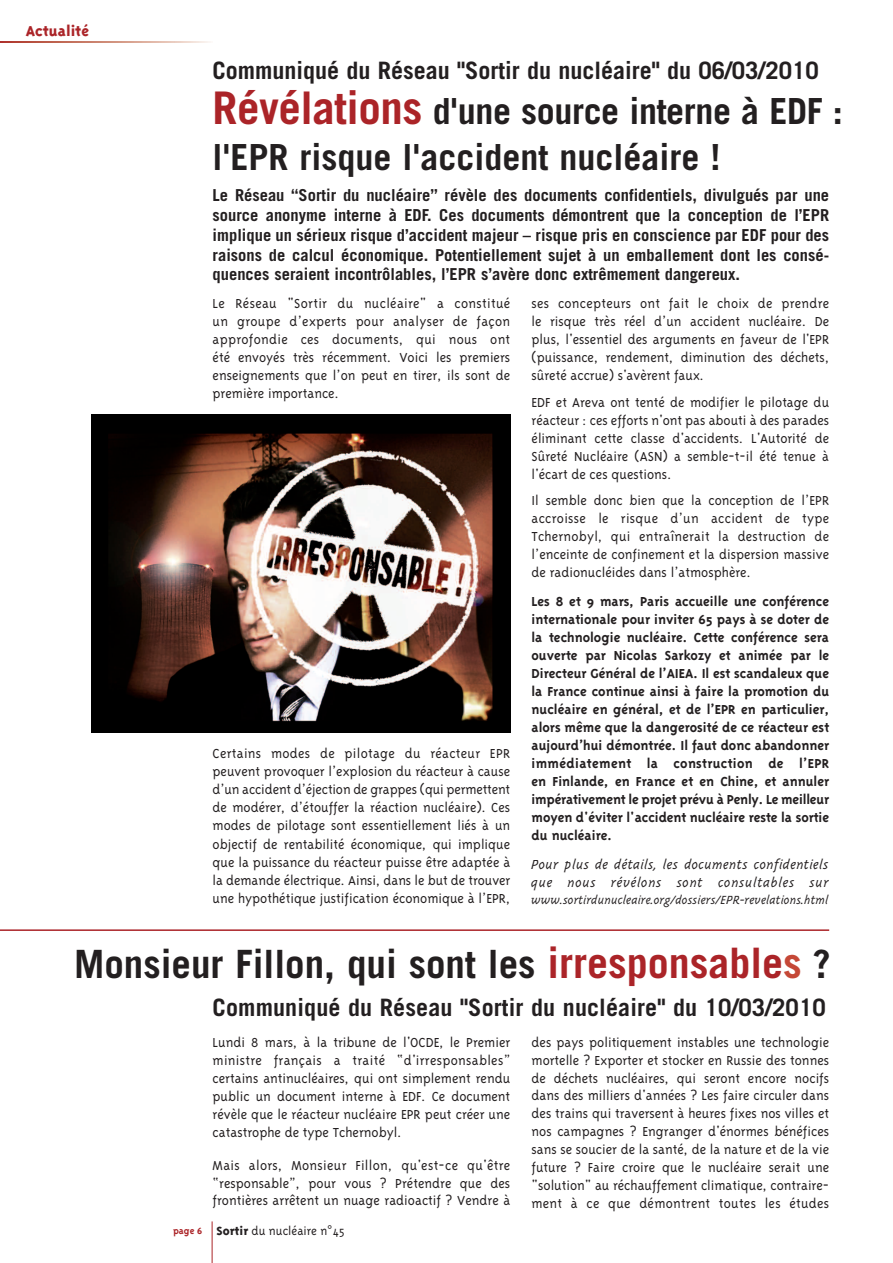
<style>
.page{position:relative;width:893px;height:1263px;background:#fff}
.page>*{position:absolute;margin:0;border:0;box-sizing:border-box;transform-origin:0 0}
.t1{font:700 39px "Trade Gothic LT Std";color:#231f20}
.t2{font:700 36px/46.5px "Trade Gothic LT Std";color:#231f20}
.t3{font:700 24px "Trade Gothic LT Std";color:#231f20}
.t4{font:700 16.5px/19.8px "Trade Gothic LT Std";color:#231f20;text-align:justify}
.t5{font:800 16.5px "Triplex";color:#ab2428}
.t6{font:300 15px/18px "Triplex";color:#231f20;text-align:justify}
.t7{font:700 15px/18px "Triplex";letter-spacing:-.005em;color:#231f20;text-align:justify}
.t8{font:italic 300 15px/18px "Triplex";color:#231f20}
.t9{font:italic 300 13.5px "Triplex";letter-spacing:-.015em;color:#231f20}
.t10{font:300 13.5px "Triplex";color:#231f20}
.s1{font-size:45px;color:#ab2428}
.s2{font-size:42px;color:#ab2428}
.s3{font-size:42px;color:#c54837}
.s4{font-weight:700;font-size:10.5px;color:#ab2428}
.s5{font-weight:800}
.s6{font-family:"Arial Narrow";font-weight:400}
</style>
<div class="page">
<svg style="left:0;top:41px;width:210px;height:2px"></svg>
<hr style="left:212px;top:1221px;width:1px;height:42px;background:#ab2428">
<img style="left:91px;top:415px;width:419px;height:317px">
<hr style="left:0;top:929px;width:829px;height:2px;background:#ab2428">
<p class="t5" style="left:26px;top:21px;width:65px">Actualité</p>
<h3 class="t3" style="left:213px;top:62px;width:608px">Communiqué du Réseau "Sortir du nucléaire" du 06/03/2010</h3>
<h2 class="t2" style="left:213px;top:91px;width:632px"><span class="s1">Révélations</span> d'une source interne à EDF : l'EPR risque l'accident nucléaire !</h2>
<p class="t4" style="left:213px;top:187px;width:618px">Le Réseau “Sortir du nucléaire” révèle des documents confidentiels, divulgués par une source anonyme interne à EDF. Ces documents démontrent que la conception de l’EPR implique un sérieux risque d’accident majeur – risque pris en conscience par EDF pour des raisons de calcul économique. Potentiellement sujet à un emballement dont les consé&shy;quences seraient incontrôlables, l’EPR s’avère donc extrêmement dangereux.</p>
<p class="t6" style="left:213px;top:294px;width:299px">Le Réseau "Sortir du nucléaire" a constitué un groupe d’experts pour analyser de façon approfondie ces documents, qui nous ont été envoyés très récemment. Voici les premiers enseignements que l’on peut en tirer, ils sont de première importance.</p>
<p class="t6" style="left:213px;top:744px;width:299px">Certains modes de pilotage du réacteur EPR peuvent provoquer l’explosion du réacteur à cause d’un accident d’éjection de grappes (qui permettent de modérer, d’étouffer la réaction nucléaire). Ces modes de pilotage sont essentiellement liés à un objectif de rentabilité économique, qui implique que la puissance du réacteur puisse être adaptée à la demande électrique. Ainsi, dans le but de trouver une hypothétique justification économique à l’EPR,</p>
<p class="t6" style="left:531px;top:294px;width:299px">ses concepteurs ont fait le choix de prendre le risque très réel d’un accident nucléaire. De plus, l'essentiel des arguments en faveur de l'EPR (puissance, rendement, diminution des déchets, sûreté accrue) s'avèrent faux.</p>
<p class="t6" style="left:531px;top:393px;width:299px">EDF et Areva ont tenté de modifier le pilotage du réacteur : ces efforts n'ont pas abouti à des parades éliminant cette classe d'accidents. L'Autorité de Sûreté Nucléaire (ASN) a semble-t-il été tenue à l'écart de ces questions.</p>
<p class="t6" style="left:531px;top:491px;width:299px">Il semble donc bien que la conception de l’EPR accroisse le risque d’un accident de type Tchernobyl, qui entraînerait la destruction de l’enceinte de confinement et la dispersion massive de radionucléides dans l’atmosphère.</p>
<p class="t7" style="left:531px;top:591px;width:299px">Les 8 et 9 mars, Paris accueille une conférence internationale pour inviter 65 pays à se doter de la technologie nucléaire. Cette conférence sera ouverte par Nicolas Sarkozy et animée par le Directeur Général de l’AIEA. Il est scandaleux que la France continue ainsi à faire la promotion du nucléaire en général, et de l’EPR en particulier, alors même que la dangerosité de ce réacteur est aujourd’hui démontrée. Il faut donc abandonner immédiatement la construction de l’EPR en Finlande, en France et en Chine, et annuler impérativement le projet prévu à Penly. Le meilleur moyen d'éviter l'accident nucléaire reste la sortie du nucléaire.</p>
<p class="t8" style="left:531px;top:855px;width:299px">Pour plus de détails, les documents confidentiels que nous révélons sont consultables sur</p>
<p class="t9" style="left:531px;top:891px;width:299px">www.sortirdunucleaire.org/dossiers/EPR-revelations.html</p>
<h1 class="t1" style="left:74px;top:950px;width:758px">Monsieur Fillon, qui sont les <span class="s2">irresponsable</span><span class="s3">s</span> ?</h1>
<h3 class="t3" style="left:213px;top:999px;width:615px">Communiqué du Réseau "Sortir du nucléaire" du 10/03/2010</h3>
<p class="t6" style="left:213px;top:1033px;width:299px">Lundi 8 mars, à la tribune de l'OCDE, le Premier ministre français a traité “d'irresponsables” certains antinucléaires, qui ont simplement rendu public un document interne à EDF. Ce document révèle que le réacteur nucléaire EPR peut créer une catastrophe de type Tchernobyl.</p>
<p class="t6" style="left:213px;top:1155px;width:299px">Mais alors, Monsieur Fillon, qu'est-ce qu'être “responsable”, pour vous ? Prétendre que des frontières arrêtent un nuage radioactif ? Vendre à</p>
<p class="t10" style="left:173px;top:1222px;width:173px"><span class="s4">page 6</span> <span class="s5">Sortir</span> du nucléaire n<span class="s6">°</span>45</p>
<p class="t6" style="left:531px;top:1033px;width:299px">des pays politiquement instables une technologie mortelle ? Exporter et stocker en Russie des tonnes de déchets nucléaires, qui seront encore nocifs dans des milliers d'années ? Les faire circuler dans des trains qui traversent à heures fixes nos villes et nos campagnes ? Engranger d'énormes bénéfices sans se soucier de la santé, de la nature et de la vie future ? Faire croire que le nucléaire serait une "solution" au réchauffement climatique, contraire&shy;ment à ce que démontrent toutes les études</p>
</div>
